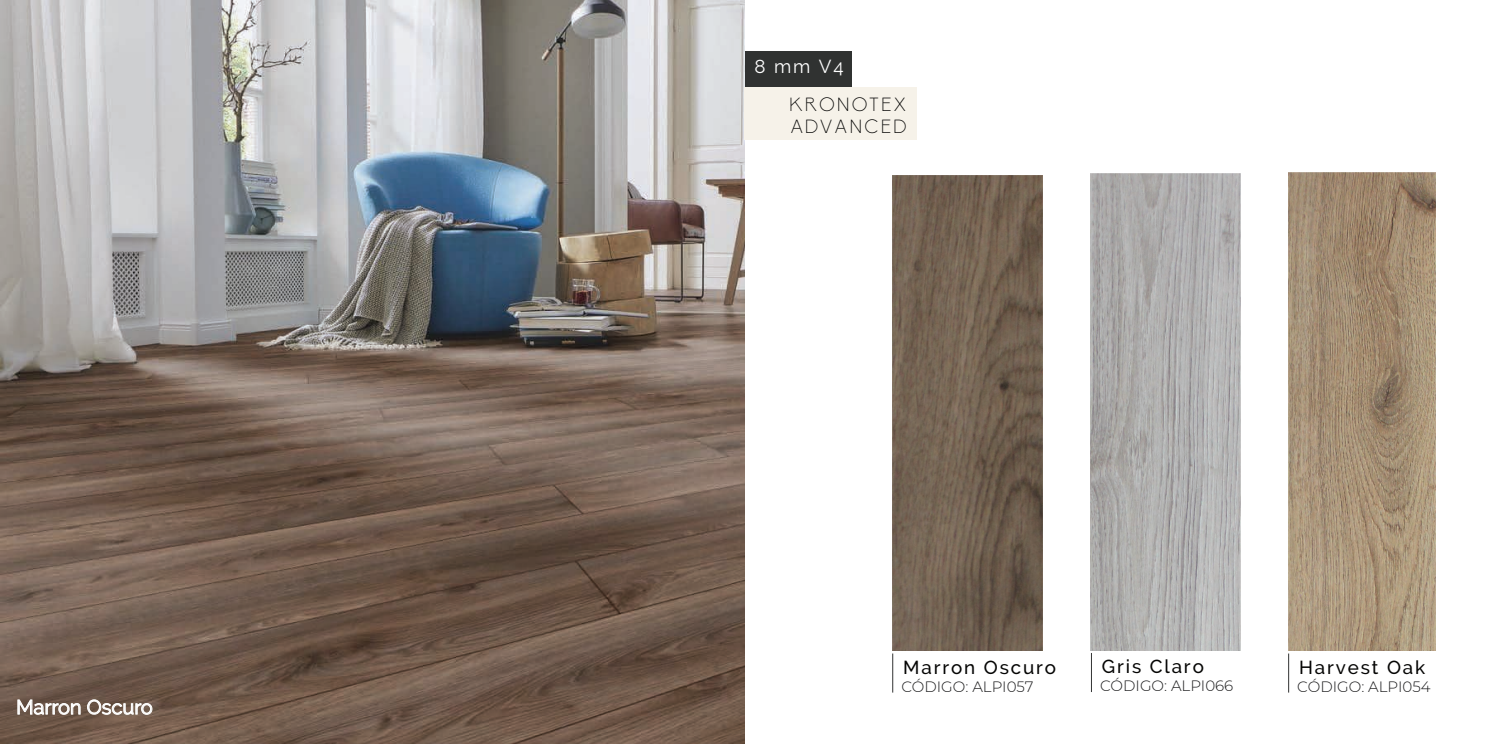
<style>
.page{position:relative;width:1488px;height:744px;background:#fff}
.page>*{position:absolute;margin:0;border:0;box-sizing:border-box;transform-origin:0 0}
.t1{font:20px "Raleway";color:#fdfefe}
.t2{font:500 18.75px "Raleway";letter-spacing:.1em;color:#050504}
.t3{font:300 18.75px/22.5px "Biko";letter-spacing:.1em;color:#050504}
.t4{font:18.75px "Raleway";color:#fff}
.t5{font:300 15px "Montserrat";color:#1b1b1c}
</style>
<div class="page">
<div style="left:733px;top:52px;width:118px;height:35px;background:#303231"></div>
<img style="left:0;top:0;width:744px;height:744px">
<div style="left:744px;top:87px;width:173px;height:52px;background:#f6f2e9"></div>
<svg style="left:17px;top:699px;width:64px;height:16px"></svg>
<svg style="left:87px;top:699px;width:66px;height:16px"></svg>
<img style="left:892px;top:175px;width:150px;height:476px">
<img style="left:1090px;top:174px;width:150px;height:477px">
<img style="left:1288px;top:173px;width:147px;height:478px">
<hr style="left:892px;top:653px;width:1px;height:39px;background:#313232">
<hr style="left:1091px;top:653px;width:1px;height:39px;background:#313232">
<hr style="left:1288px;top:653px;width:1px;height:39px;background:#313232">
<h1 class="t1" style="left:16px;top:695px;width:138px">Marron Oscuro</h1>
<p class="t4" style="left:754px;top:56px;width:91px">8 mm V4</p>
<p class="t3" style="left:789px;top:93px;width:119px">KRONOTEX<br>ADVANCED</p>
<p class="t2" style="left:903px;top:656px;width:154px">Marron Oscuro</p>
<p class="t5" style="left:901px;top:676px;width:134px">CÓDIGO: ALPI057</p>
<p class="t2" style="left:1102px;top:655px;width:103px">Gris Claro</p>
<p class="t5" style="left:1100px;top:675px;width:135px">CÓDIGO: ALPI066</p>
<p class="t2" style="left:1299px;top:656px;width:128px">Harvest Oak</p>
<p class="t5" style="left:1297px;top:676px;width:135px">CÓDIGO: ALPI054</p>
</div>
